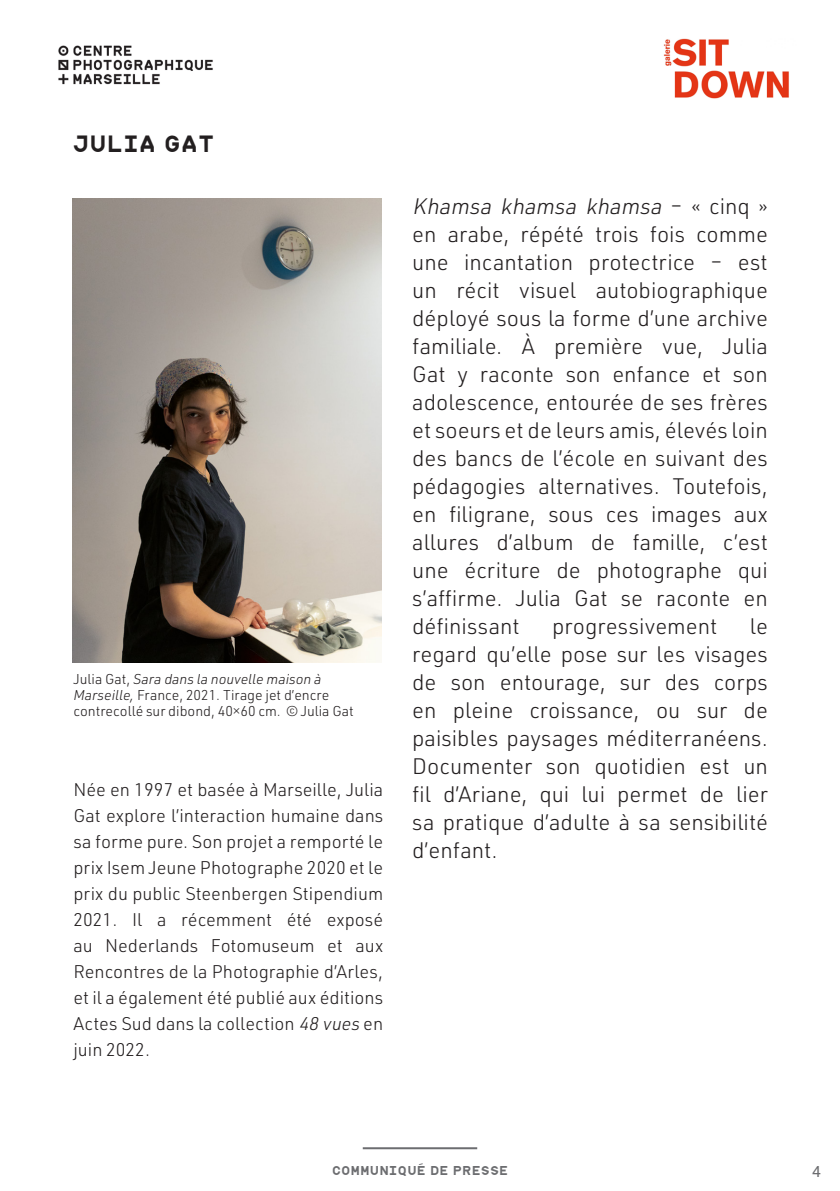
<style>
.page{position:relative;width:840px;height:1191px;background:#fff}
.page>*{position:absolute;margin:0;border:0;box-sizing:border-box;transform-origin:0 0}
.t1{font:300 22px/28px "URWDIN";color:#231f20;text-align:justify}
.Légendes{font:22px "commune V2";color:#231f20}
.t2{font:300 18px/26px "URWDIN";color:#231f20;text-align:justify}
.t3{font:16px "Px Grotesk";color:#6c6d70}
.Légendes-2{font:300 14px/16px "URWDIN";color:#231f20}
.t4{font:12px "commune V2";color:#6c6d70}
.s1{font-style:italic}
</style>
<div class="page">
<img style="left:58px;top:45px;width:155px;height:40px">
<img style="left:663px;top:38px;width:126px;height:61px">
<hr style="left:362px;top:1147px;width:115px;height:2px;background:#6c6d70">
<img style="left:72px;top:198px;width:309px;height:464px">
<p class="Légendes" style="left:72px;top:131px;width:144px">JULIA GAT</p>
<p class="Légendes-2" style="left:73px;top:670px;width:282px">Julia Gat, <span class="s1">Sara dans la nouvelle maison à<br>Marseille,</span> France, 2021. Tirage jet d’encre contrecollé sur dibond, 40×60 cm. © Julia Gat</p>
<p class="t2" style="left:73px;top:776px;width:311px">Née en 1997 et basée à Marseille, Julia Gat explore l’interaction humaine dans sa forme pure. Son projet a remporté le prix Isem Jeune Photographe 2020 et le prix du public Steenbergen Stipendium 2021. Il a récemment été exposé au Nederlands Fotomuseum et aux Rencontres de la Photographie d’Arles, et il a également été publié aux éditions Actes Sud dans la collection <span class="s1">48 vues</span> en juin 2022.</p>
<p class="t1" style="left:412px;top:191px;width:357px"><span class="s1">Khamsa khamsa khamsa</span> – « c i n q » en arabe, répété trois fois comme une incantation protectrice – est un récit visuel autobiographique déployé sous la forme d’une archive familiale. À première vue, Julia Gat y raconte son enfance et son adolescence, entourée de ses frères et soeurs et de leurs amis, élevés loin des bancs de l’école en suivant des pédagogies alternatives. Toutefois, en filigrane, sous ces images aux allures d’album de famille, c’est une écriture de photographe qui s’affirme. Julia Gat se raconte en définissant</p>
<p class="t1" style="left:552px;top:611px;width:167px">progressivement</p>
<p class="t1" style="left:412px;top:611px;width:357px;text-indent:337px">le regard qu’elle pose sur les visages de son entourage, sur des corps en pleine croissance, ou sur de paisibles paysages méditerranéens.<br>Documenter son quotidien est un fil d’Ariane, qui lui permet de lier sa pratique d’adulte à sa sensibilité d’enfant.</p>
<p class="t4" style="left:331px;top:1162px;width:178px">COMMUNIQUÉ DE PRESSE</p>
<p class="t3" style="left:811px;top:1161px;width:11px">4</p>
</div>
